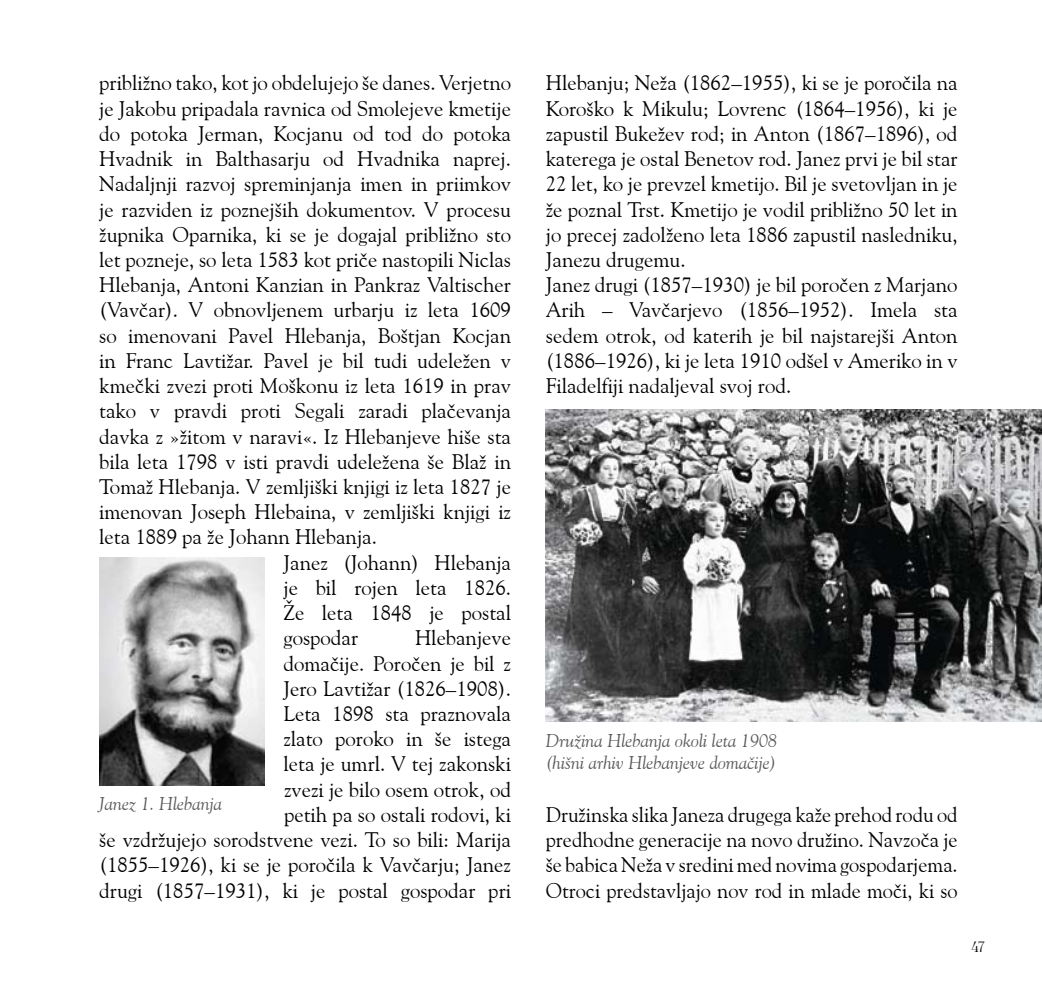
<style>
.page{position:relative;width:1042px;height:993px;background:#fff}
.page>*{position:absolute;margin:0;border:0;box-sizing:border-box;transform-origin:0 0}
.t1{font:21px/25.2px "Goudy Old Style BT";color:#000;text-align:right}
.t2{font:italic 18.38px/22.1px "Goudy Old Style BT";color:#58595b}
.t3{font:17.5px "Fogtwo No 5";color:#000}
</style>
<div class="page">
<img style="left:99px;top:557px;width:165px;height:228px">
<img style="left:546px;top:409px;width:496px;height:312px">
<p class="t1" style="left:99px;top:70px;width:413px">približno tako, kot jo obdelujejo še danes. Verjetno</p>
<p class="t1" style="left:99px;top:95px;width:413px">je Jakobu pripadala ravnica od Smolejeve kmetije</p>
<p class="t1" style="left:99px;top:121px;width:413px">do potoka Jerman, Kocjanu od tod do potoka</p>
<p class="t1" style="left:99px;top:146px;width:413px">Hvadnik in Balthasarju od Hvadnika naprej.</p>
<p class="t1" style="left:99px;top:171px;width:413px">Nadaljnji razvoj spreminjanja imen in priimkov</p>
<p class="t1" style="left:99px;top:196px;width:413px">je razviden iz poznejših dokumentov. V procesu</p>
<p class="t1" style="left:99px;top:221px;width:413px">župnika Oparnika, ki se je dogajal približno sto</p>
<p class="t1" style="left:99px;top:247px;width:413px">let pozneje, so leta 1583 kot priče nastopili Niclas</p>
<p class="t1" style="left:99px;top:272px;width:413px">Hlebanja, Antoni Kanzian in Pankraz Valtischer</p>
<p class="t1" style="left:99px;top:297px;width:413px">(Vavčar). V obnovljenem urbarju iz leta 1609</p>
<p class="t1" style="left:99px;top:322px;width:413px">so imenovani Pavel Hlebanja, Boštjan Kocjan</p>
<p class="t1" style="left:99px;top:347px;width:413px">in Franc Lavtižar. Pavel je bil tudi udeležen v</p>
<p class="t1" style="left:99px;top:373px;width:413px">kmečki zvezi proti Moškonu iz leta 1619 in prav</p>
<p class="t1" style="left:99px;top:398px;width:413px">tako v pravdi proti Segali zaradi plačevanja</p>
<p class="t1" style="left:99px;top:423px;width:413px">davka z »žitom v naravi«. Iz Hlebanjeve hiše sta</p>
<p class="t1" style="left:99px;top:448px;width:413px">bila leta 1798 v isti pravdi udeležena še Blaž in</p>
<p class="t1" style="left:99px;top:473px;width:413px">Tomaž Hlebanja. V zemljiški knjigi iz leta 1827 je</p>
<p class="t1" style="left:99px;top:499px;width:413px">imenovan Joseph Hlebaina, v zemljiški knjigi iz</p>
<p class="t1" style="left:99px;top:524px;width:279px">leta 1889 pa že Johann Hlebanja.</p>
<p class="t1" style="left:283px;top:549px;width:229px">Janez (Johann) Hlebanja</p>
<p class="t1" style="left:283px;top:574px;width:229px">je bil rojen leta 1826.</p>
<p class="t1" style="left:283px;top:599px;width:229px">Že leta 1848 je postal</p>
<p class="t1" style="left:283px;top:625px;width:76px">gospodar</p>
<p class="t1" style="left:99px;top:625px;width:413px">Hlebanjeve<br>domačije. Poročen je bil z<br>Jero Lavtižar (1826–1908).<br>Leta 1898 sta praznovala<br>zlato poroko in še istega<br>leta je umrl. V tej zakonski<br>zvezi je bilo osem otrok, od<br>petih pa so ostali rodovi, ki<br>še vzdržujejo sorodstvene vezi. To so bili: Marija (1855–1926), ki se je poročila k Vavčarju; Janez drugi (1857–1931), ki je postal gospodar pri</p>
<p class="t2" style="left:99px;top:792px;width:124px">Janez 1. Hlebanja</p>
<p class="t1" style="left:546px;top:70px;width:413px;text-align:left">Hlebanju; Neža (1862–1955), ki se je poročila na Koroško k Mikulu; Lovrenc (1864–1956), ki je zapustil Bukežev rod; in Anton (1867–1896), od katerega je ostal Benetov rod. Janez prvi je bil star 22 let, ko je prevzel kmetijo. Bil je svetovljan in je že poznal Trst. Kmetijo je vodil približno 50 let in jo precej zadolženo leta 1886 zapustil nasledniku, Janezu drugemu.<br>Janez drugi (1857–1930) je bil poročen z Marjano Arih – Vavčarjevo (1856–1952). Imela sta sedem otrok, od katerih je bil najstarejši Anton (1886–1926), ki je leta 1910 odšel v Ameriko in v Filadelfiji nadaljeval svoj rod.</p>
<p class="t2" style="left:546px;top:729px;width:233px">Družina Hlebanja okoli leta 1908 (hišni arhiv Hlebanjeve domačije)</p>
<p class="t1" style="left:546px;top:801px;width:413px;text-align:justify">Družinska slika Janeza drugega kaže prehod rodu od predhodne generacije na novo družino. Navzoča je še babica Neža v sredini med novima gospodarjema.<br>Otroci predstavljajo nov rod in mlade moči, ki so</p>
<p class="t3" style="left:971px;top:938px;width:15px">47</p>
</div>
